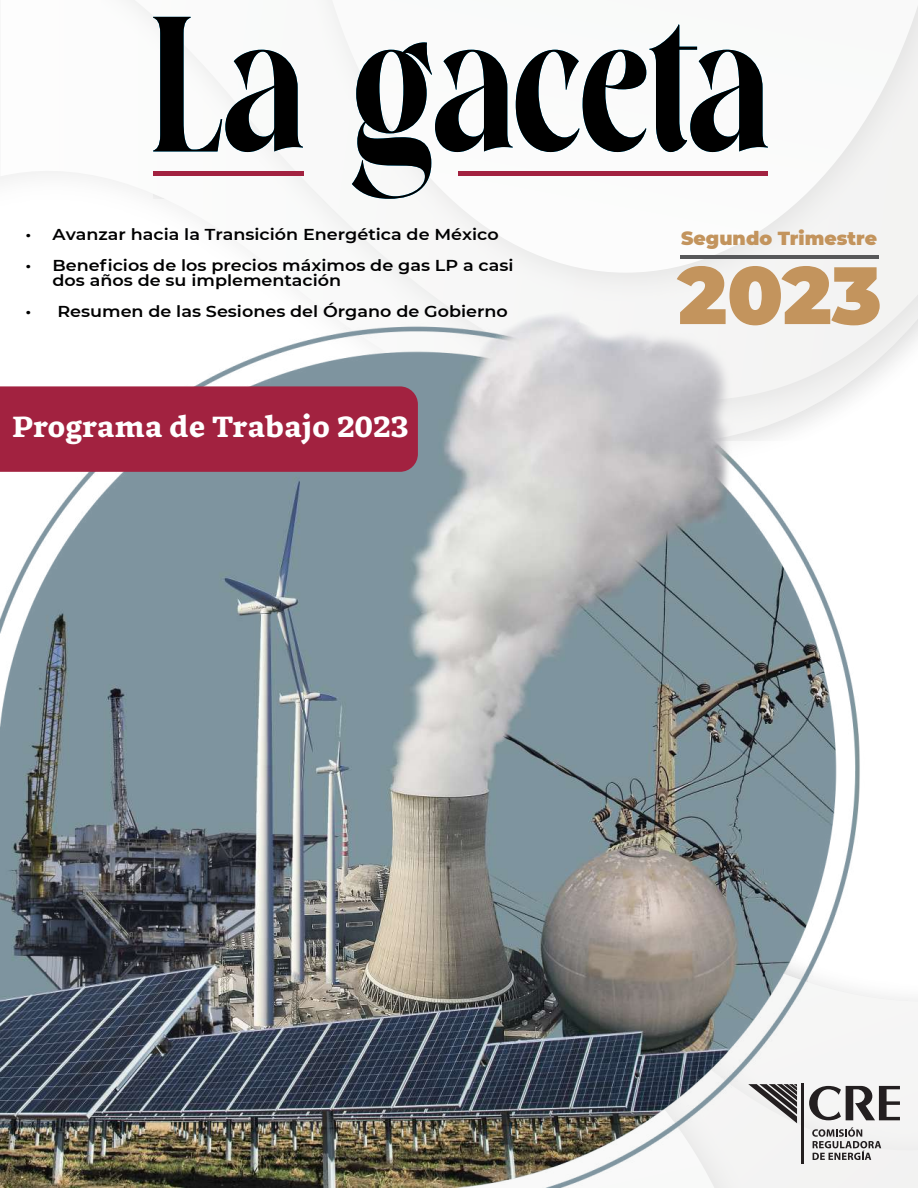
<style>
.page{position:relative;width:918px;height:1188px;background:#fff}
.page>*{position:absolute;margin:0;border:0;box-sizing:border-box;transform-origin:0 0}
.t1{font:900 81.15px "Montserrat";color:#c3945d}
.t2{font:900 28.95px "GMX";color:#fff}
.t3{font:900 18.9px "Montserrat";color:#c3945d}
.t4{font:600 15.75px/15.3px "Montserrat";color:#000001;scale:1.11 1}
</style>
<div class="page">
<svg style="left:135px;top:1px;width:783px;height:386px"></svg>
<div style="left:865px;top:993px;width:53px;height:195px;background:#f5f5f5"></div>
<img style="left:274px;top:0;width:644px;height:313px">
<svg style="left:332px;top:0;width:586px;height:273px"></svg>
<img style="left:0;top:305px;width:865px;height:883px">
<svg style="left:153px;top:17px;width:150px;height:135px"></svg>
<svg style="left:352px;top:24px;width:416px;height:175px"></svg>
<div style="left:153px;top:171px;width:151px;height:5px;background:#a22240"></div>
<div style="left:458px;top:171px;width:310px;height:5px;background:#a22240"></div>
<svg style="left:748px;top:1084px;width:49px;height:39px"></svg>
<svg style="left:809px;top:1086px;width:91px;height:34px"></svg>
<hr style="left:801px;top:1083px;width:3px;height:81px;background:#231f20">
<svg style="left:812px;top:1127px;width:69px;height:33px"></svg>
<div style="left:0;top:386px;width:418px;height:86px;background:#a22240"></div>
<hr style="left:680px;top:255px;width:199px;height:4px;background:#57585a">
<p class="t4" style="left:26px;top:226px;width:428px">• Avanzar hacia la Transición Energética de México</p>
<p class="t3" style="left:681px;top:224px;width:197px">Segundo Trimestre</p>
<p class="t4" style="left:53px;top:257px;width:417px;text-indent:-27px">• Beneficios de los precios máximos de gas LP a casi dos años de su implementación</p>
<p class="t4" style="left:26px;top:303px;width:436px">• Resumen de las Sesiones del Órgano de Gobierno</p>
<h1 class="t1" style="left:678px;top:234px;width:205px">2023</h1>
<h2 class="t2" style="left:12px;top:411px;width:399px">Programa de Trabajo 2023</h2>
</div>
